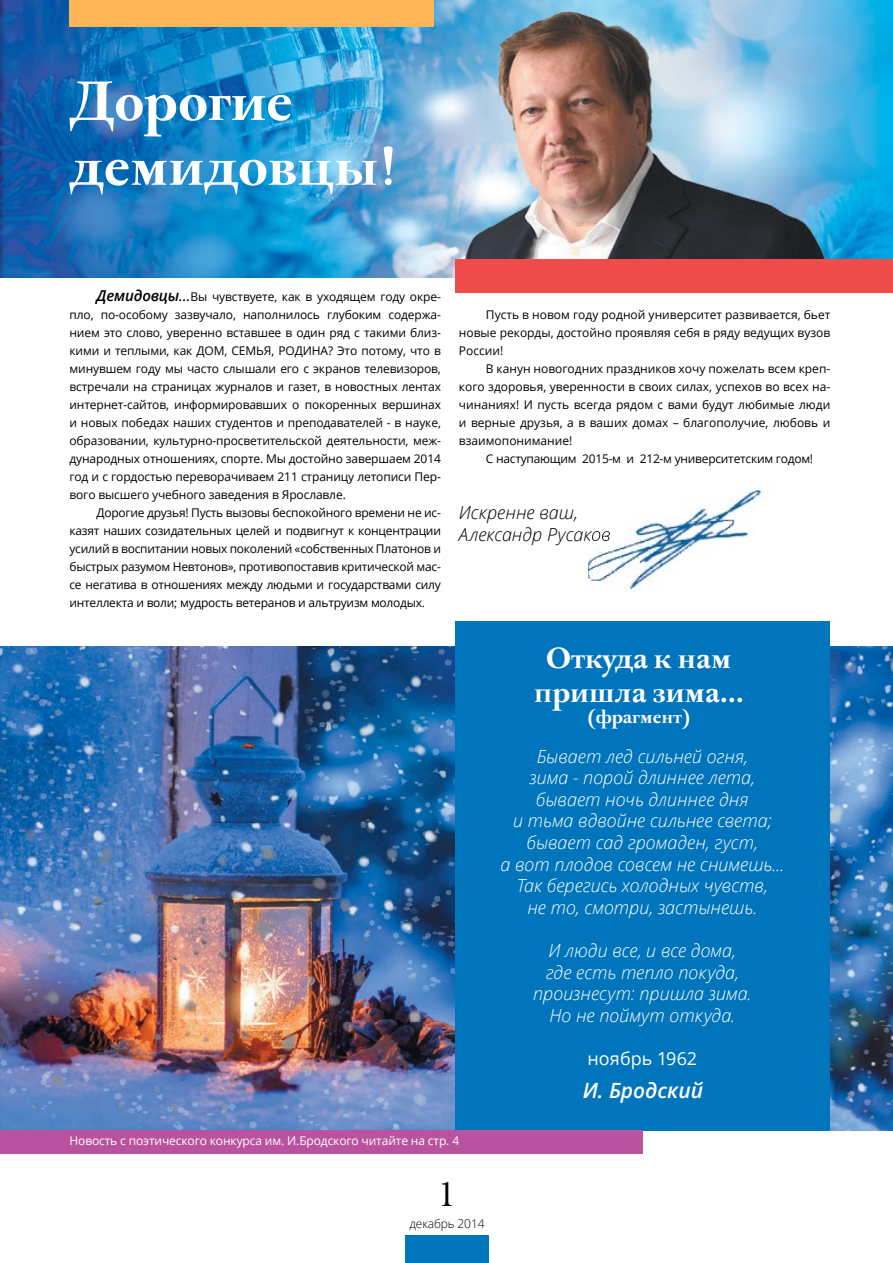
<style>
.page{position:relative;width:893px;height:1263px;background:#fff}
.page>*{position:absolute;margin:0;border:0;box-sizing:border-box;transform-origin:0 0}
.t1{font:700 54px/64.8px "Baskerville 120 Pro";letter-spacing:-.005em;color:#fff}
.t2{font:36px "Bask Old Face";color:#000}
.t3{font:700 28.5px/34.2px "Baskerville 120 Pro";letter-spacing:-.005em;color:#fff;text-align:center}
.t4{font:italic 600 21px "Open Sans";color:#fff}
.t5{font:italic 300 18px/21.6px "Open Sans";color:#fff;text-align:center}
.t6{font:italic 300 18px/21.6px "Open Sans";color:#000}
.t7{font:700 18px "Baskerville 120 Pro";letter-spacing:-.005em;color:#fff}
.t8{font:18px "Open Sans";color:#fff}
.t9{font:12px/18px "Open Sans";letter-spacing:-.01em;color:#000;text-align:justify}
.t10{font:12px "Open Sans";letter-spacing:-.01em;color:#fff}
.t11{font:300 12px "Open Sans";letter-spacing:-.01em;color:#000}
.s1{font-weight:600;font-style:italic;font-size:15px}
.s2{font-style:italic;font-size:15px}
</style>
<div class="page">
<div style="left:405px;top:1235px;width:84px;height:28px;background:#0075bb"></div>
<img style="left:0;top:646px;width:893px;height:484px">
<img style="left:0;top:0;width:893px;height:46px">
<img style="left:856px;top:46px;width:37px;height:214px">
<img style="left:0;top:46px;width:455px;height:232px">
<div style="left:455px;top:621px;width:374px;height:509px;background:#0075bb"></div>
<img style="left:455px;top:3px;width:401px;height:257px">
<img style="left:588px;top:489px;width:174px;height:102px">
<img style="left:588px;top:527px;width:22px;height:18px">
<div style="left:455px;top:260px;width:438px;height:33px;background:#f04c4b"></div>
<div style="left:0;top:1130px;width:642px;height:23px;background:#b9529f"></div>
<div style="left:69px;top:0;width:365px;height:27px;background:#fcb557"></div>
<h1 class="t1" style="left:69px;top:72px;width:330px">Дорогие демидовцы!</h1>
<p class="t9" style="left:69px;top:287px;width:373px;text-indent:27px"><span class="s1">Демидовцы</span><span class="s2">…</span>Вы чувствуете, как в уходящем году окре&shy;пло, по-особому зазвучало, наполнилось глубоким содержа&shy;нием это слово, уверенно вставшее в один ряд с такими близ&shy;кими и теплыми, как ДОМ, СЕМЬЯ, РОДИНА? Это потому, что в минувшем году мы часто слышали его с экранов телевизоров, встречали на страницах журналов и газет, в новостных лентах интернет-сайтов, информировавших о покоренных вершинах и новых победах наших студентов и преподавателей - в науке, образовании, культурно-просветительской деятельности, меж&shy;дународных отношениях, спорте. Мы достойно завершаем 2014 год и с гордостью переворачиваем 211 страницу летописи Пер&shy;вого высшего учебного заведения в Ярославле.</p>
<p class="t9" style="left:69px;top:503px;width:373px;text-indent:27px">Дорогие друзья! Пусть вызовы беспокойного времени не ис&shy;казят наших созидательных целей и подвигнут к концентрации усилий в воспитании новых поколений «собственных Платонов и быстрых разумом Невтонов», противопоставив критической мас&shy;се негатива в отношениях между людьми и государствами силу интеллекта и воли; мудрость ветеранов и альтруизм молодых.</p>
<p class="t9" style="left:459px;top:305px;width:373px;text-indent:27px">Пусть в новом году родной университет развивается, бьет новые рекорды, достойно проявляя себя в ряду ведущих вузов России!</p>
<p class="t9" style="left:459px;top:359px;width:373px;text-indent:27px">В канун новогодних праздников хочу пожелать всем креп&shy;кого здоровья, уверенности в своих силах, успехов во всех на&shy;чинаниях! И пусть всегда рядом с вами будут любимые люди и верные друзья, а в ваших домах – благополучие, любовь и взаимопонимание!</p>
<p class="t9" style="left:486px;top:449px;width:329px">С наступающим 2015-м и 212-м университетским годом!</p>
<h3 class="t6" style="left:459px;top:501px;width:153px">Искренне ваш,<br>Александр Русаков</h3>
<h3 class="t3" style="left:534px;top:642px;width:211px">Откуда к нам пришла зима...</h3>
<h3 class="t7" style="left:588px;top:706px;width:104px">(фрагмент)</h3>
<h3 class="t5" style="left:500px;top:745px;width:285px">Бывает лед сильней огня,<br>зима - порой длиннее лета, бывает ночь длиннее дня<br>и тьма вдвойне сильнее света; бывает сад громаден, густ,<br>а вот плодов совсем не снимешь...<br>Так берегись холодных чувств,<br>не то, смотри, застынешь.</h3>
<h3 class="t5" style="left:533px;top:939px;width:220px">И люди все, и все дома,<br>где есть тепло покуда, произнесут: пришла зима.<br>Но не поймут откуда.</h3>
<h3 class="t8" style="left:587px;top:1046px;width:111px">ноябрь 1962</h3>
<h3 class="t4" style="left:583px;top:1076px;width:122px">И. Бродский</h3>
<p class="t10" style="left:69px;top:1132px;width:391px">Новость с поэтического конкурса им. И.Бродского читайте на стр. 4</p>
<h2 class="t2" style="left:438px;top:1174px;width:19px">1</h2>
<p class="t11" style="left:409px;top:1215px;width:77px">декабрь 2014</p>
</div>
